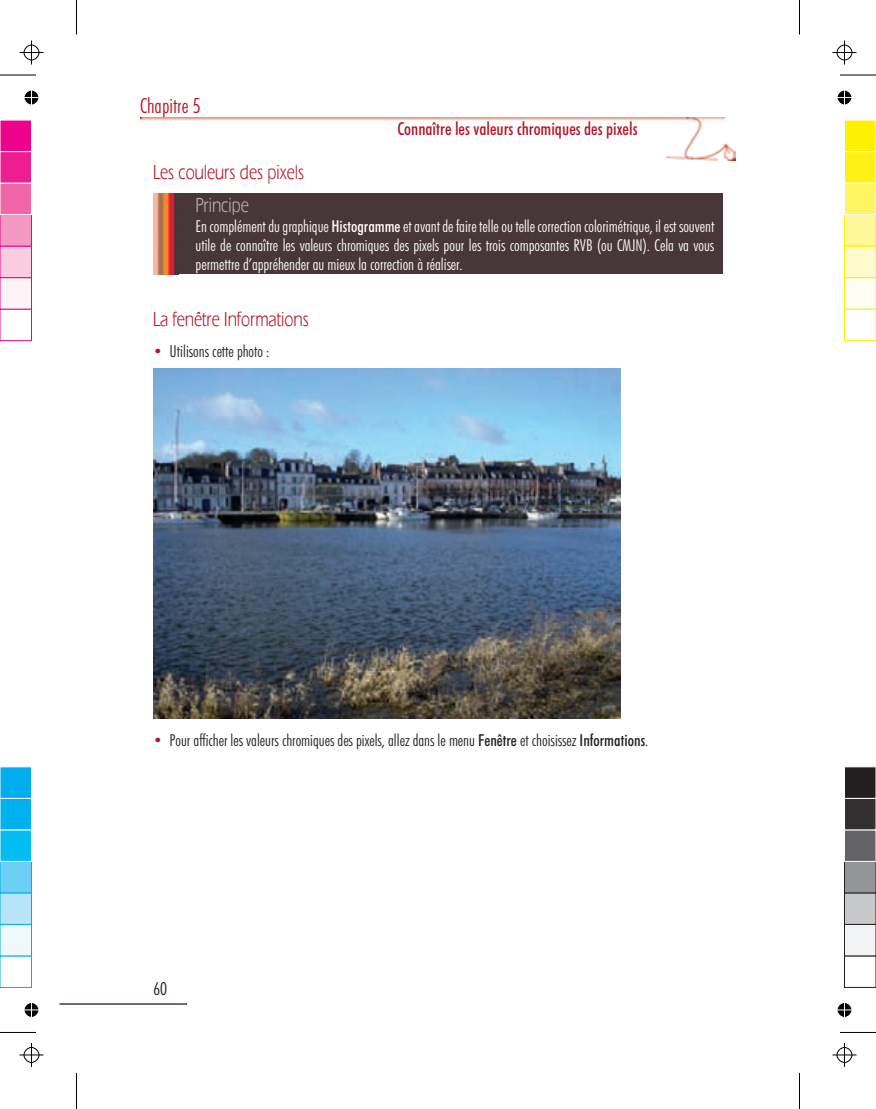
<style>
.page{position:relative;width:876px;height:1109px;background:#fff}
.page>*{position:absolute;margin:0;border:0;box-sizing:border-box;transform-origin:0 0}
.t1{font:21px "Ergoe Condensed";color:#b51625}
.t2{font:21px "Futura Lt Cn BT";color:#b51625}
.t3{font:21px "Ergoe Condensed";color:#bfb6b6}
.t4{font:18px "Futura Md Cn BT";color:#b51625}
.t5{font:18px "Futura Lt Cn BT";color:#231f20}
.t6{font:16.5px/19.2px "Futura Lt Cn BT";color:#fff;text-align:justify}
.t7{font:16.5px "Futura Lt Cn BT";color:#231f20}
.s1{font-family:"Futura Md Cn BT"}
.s2{font-size:16.2px;color:#b51625}
</style>
<div class="page">
<div style="left:153px;top:193px;width:570px;height:24px;background:#48373a"></div>
<div style="left:153px;top:216px;width:570px;height:58px;background:#48373a"></div>
<hr style="left:59px;top:1003px;width:128px;height:1px;background:#48373a">
<img style="left:141px;top:118px;width:595px;height:42px">
<img style="left:153px;top:368px;width:468px;height:350px">
<img style="left:153px;top:193px;width:22px;height:81px">
<hr style="left:0;top:1032px;width:36px;height:1px;background:#000">
<hr style="left:76px;top:1072px;width:1px;height:36px;background:#000">
<hr style="left:0;top:75px;width:36px;height:1px;background:#000">
<hr style="left:76px;top:0;width:1px;height:34px;background:#000">
<hr style="left:840px;top:75px;width:36px;height:1px;background:#000">
<hr style="left:799px;top:0;width:1px;height:34px;background:#000">
<hr style="left:840px;top:1032px;width:36px;height:1px;background:#000">
<hr style="left:799px;top:1072px;width:1px;height:36px;background:#000">
<svg style="left:20px;top:1043px;width:24px;height:23px"></svg>
<svg style="left:20px;top:40px;width:24px;height:24px"></svg>
<svg style="left:832px;top:40px;width:24px;height:24px"></svg>
<svg style="left:832px;top:1043px;width:24px;height:23px"></svg>
<svg style="left:24px;top:1002px;width:15px;height:16px"></svg>
<svg style="left:24px;top:90px;width:15px;height:15px"></svg>
<svg style="left:837px;top:90px;width:15px;height:15px"></svg>
<svg style="left:837px;top:1002px;width:15px;height:16px"></svg>
<div style="left:0;top:955px;width:32px;height:32px;background:#fff;border:1px solid #00aeef"></div>
<div style="left:0;top:924px;width:32px;height:32px;background:#f0f9fd;border:1px solid #00aeef"></div>
<div style="left:0;top:892px;width:32px;height:32px;background:#b9e5fa;border:1px solid #00aeef"></div>
<div style="left:0;top:861px;width:32px;height:32px;background:#6bcff6;border:1px solid #00aeef"></div>
<div style="left:0;top:829px;width:32px;height:32px;background:#01bdf2;border:1px solid #fff"></div>
<div style="left:0;top:798px;width:32px;height:32px;background:#00b1ef;border:1px solid #fff"></div>
<div style="left:0;top:766px;width:32px;height:32px;background:#00aeef;border:1px solid #fff"></div>
<div style="left:0;top:309px;width:32px;height:32px;background:#fff;border:1px solid #ed028c"></div>
<div style="left:0;top:277px;width:32px;height:32px;background:#fdf4f8;border:1px solid #ed028c"></div>
<div style="left:0;top:246px;width:32px;height:32px;background:#f9ccdf;border:1px solid #ed028c"></div>
<div style="left:0;top:214px;width:32px;height:32px;background:#f499c2;border:1px solid #ed028c"></div>
<div style="left:0;top:183px;width:32px;height:32px;background:#f166a7;border:1px solid #fff"></div>
<div style="left:0;top:151px;width:32px;height:32px;background:#ed1e91;border:1px solid #fff"></div>
<div style="left:0;top:120px;width:32px;height:32px;background:#ed028c;border:1px solid #fff"></div>
<div style="left:844px;top:309px;width:32px;height:32px;background:#fff;border:1px solid #fff101"></div>
<div style="left:844px;top:277px;width:32px;height:32px;background:#fffef4;border:1px solid #fff101"></div>
<div style="left:844px;top:246px;width:32px;height:32px;background:#fffbcc;border:1px solid #fff101"></div>
<div style="left:844px;top:214px;width:32px;height:32px;background:#fff79a;border:1px solid #fff101"></div>
<div style="left:844px;top:183px;width:32px;height:32px;background:#fff461;border:1px solid #fff"></div>
<div style="left:844px;top:151px;width:32px;height:32px;background:#fff116;border:1px solid #fff"></div>
<div style="left:844px;top:120px;width:32px;height:32px;background:#fff101;border:1px solid #fff"></div>
<div style="left:844px;top:955px;width:32px;height:32px;background:#fff;border:1px solid #231f20"></div>
<div style="left:844px;top:924px;width:32px;height:32px;background:#f2f3f4;border:1px solid #231f20"></div>
<div style="left:844px;top:892px;width:32px;height:32px;background:#c7c8ca;border:1px solid #231f20"></div>
<div style="left:844px;top:861px;width:32px;height:32px;background:#939598;border:1px solid #231f20"></div>
<div style="left:844px;top:829px;width:32px;height:32px;background:#636366;border:1px solid #fff"></div>
<div style="left:844px;top:798px;width:32px;height:32px;background:#312f30;border:1px solid #fff"></div>
<div style="left:844px;top:766px;width:32px;height:32px;background:#231f20;border:1px solid #fff"></div>
<p class="t2" style="left:140px;top:97px;width:62px">Chapitre 5</p>
<p class="t4" style="left:397px;top:121px;width:242px">Connaître les valeurs chromiques des pixels</p>
<p class="t1" style="left:153px;top:160px;width:153px">Les couleurs des pixels</p>
<p class="t3" style="left:196px;top:193px;width:55px">Principe</p>
<p class="t6" style="left:196px;top:218px;width:520px">En complément du graphique <span class="s1">Histogramme</span> et avant de faire telle ou telle correction colorimétrique, il est souvent utile de connaître les valeurs chromiques des pixels pour les trois composantes RVB (ou CMJN). Cela va vous permettre d’appréhender au mieux la correction à réaliser.</p>
<p class="t1" style="left:153px;top:308px;width:157px">La fenêtre Informations</p>
<p class="t7" style="left:153px;top:344px;width:118px"><span class="s2">•</span> Utilisons cette photo :</p>
<p class="t7" style="left:153px;top:733px;width:497px"><span class="s2">•</span> Pour afficher les valeurs chromiques des pixels, allez dans le menu <span class="s1">Fenêtre</span> et choisissez <span class="s1">Informations</span>.</p>
<p class="t5" style="left:153px;top:980px;width:16px">60</p>
</div>
